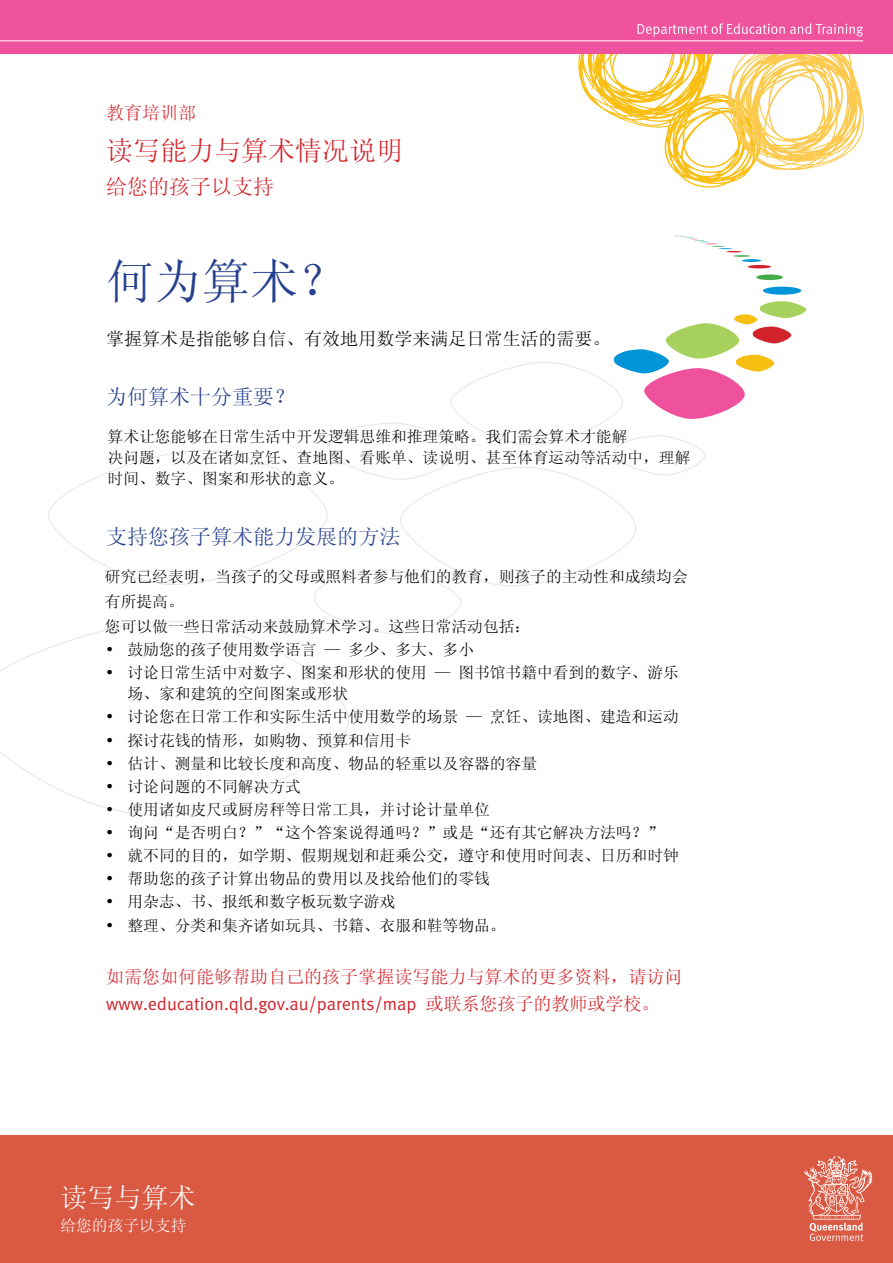
<style>
.page{position:relative;width:893px;height:1263px;background:#fff}
.page>*{position:absolute;margin:0;border:0;box-sizing:border-box;transform-origin:0 0}
.t1{font:48px "Sim Sun";color:#25408e}
.t2{font:27px "Sim Sun";color:#d2232a}
.t3{font:27px "Sim Sun";color:#fff}
.t4{font:21px "Sim Sun";color:#25408e}
.t5{font:21px "Sim Sun";color:#d2232a}
.t6{font:18px "Meta Normal LF";color:#d2232a}
.t7{font:18px "Sim Sun";color:#d2232a}
.t8{font:18px "Sim Sun";color:#000}
.t9{font:15.75px/21px "Sim Sun";color:#000}
.t10{font:15.75px "Sim Sun";color:#fff}
.s1{font-family:"Sim Sun"}
</style>
<div class="page">
<svg style="left:0;top:635px;width:349px;height:180px"></svg>
<svg style="left:763px;top:287px;width:38px;height:8px"></svg>
<svg style="left:675px;top:236px;width:96px;height:32px"></svg>
<svg style="left:756px;top:274px;width:27px;height:6px"></svg>
<svg style="left:48px;top:301px;width:759px;height:334px"></svg>
<div style="left:0;top:1135px;width:893px;height:128px;background:#d95943"></div>
<svg style="left:578px;top:54px;width:286px;height:134px"></svg>
<div style="left:0;top:0;width:893px;height:53px;background:#ef539e"></div>
<hr style="left:0;top:40px;width:863px;height:1px;background:#fff">
<svg style="left:638px;top:23px;width:225px;height:14px"></svg>
<svg style="left:804px;top:1156px;width:68px;height:85px"></svg>
<p class="t7" style="left:106px;top:104px;width:91px">教育培训部</p>
<h2 class="t2" style="left:106px;top:137px;width:298px">读写能力与算术情况说明</h2>
<h3 class="t5" style="left:106px;top:176px;width:169px">给您的孩子以支持</h3>
<h1 class="t1" style="left:106px;top:257px;width:241px">何为算术？</h1>
<p class="t8" style="left:106px;top:330px;width:505px">掌握算术是指能够自信、有效地用数学来满足日常生活的需要。</p>
<h3 class="t4" style="left:106px;top:386px;width:190px">为何算术十分重要？</h3>
<p class="t9" style="left:108px;top:426px;width:584px">算术让您能够在日常生活中开发逻辑思维和推理策略。我们需会算术才能解<br>决问题，以及在诸如烹饪、查地图、看账单、读说明、甚至体育运动等活动中，理解时间、数字、图案和形状的意义。</p>
<h3 class="t4" style="left:106px;top:526px;width:295px">支持您孩子算术能力发展的方法</h3>
<p class="t9" style="left:105px;top:563px;width:584px;line-height:25.2px">研究已经表明，当孩子的父母或照料者参与他们的教育，则孩子的主动性和成绩均会有所提高。<br>您可以做一些日常活动来鼓励算术学习。这些日常活动包括：</p>
<p class="t9" style="left:106px;top:639px;width:369px">• 鼓励您的孩子使用数学语言 — 多少、多大、多小</p>
<p class="t9" style="left:128px;top:662px;width:553px;text-indent:-21px">• 讨论日常生活中对数字、图案和形状的使用 — 图书馆书籍中看到的数字、游乐场、家和建筑的空间图案或形状</p>
<p class="t9" style="left:106px;top:706px;width:574px">• 讨论您在日常工作和实际生活中使用数学的场景 — 烹饪、读地图、建造和运动</p>
<p class="t9" style="left:106px;top:729px;width:306px">• 探讨花钱的情形，如购物、预算和信用卡</p>
<p class="t9" style="left:106px;top:752px;width:432px">• 估计、测量和比较长度和高度、物品的轻重以及容器的容量</p>
<p class="t9" style="left:106px;top:776px;width:196px">• 讨论问题的不同解决方式</p>
<p class="t9" style="left:106px;top:799px;width:385px">• 使用诸如皮尺或厨房秤等日常工具，并讨论计量单位</p>
<p class="t9" style="left:106px;top:822px;width:558px">• 询问“是否明白？”“这个答案说得通吗？”或是“还有其它解决方法吗？”</p>
<p class="t9" style="left:106px;top:845px;width:574px">• 就不同的目的，如学期、假期规划和赶乘公交，遵守和使用时间表、日历和时钟</p>
<p class="t9" style="left:106px;top:868px;width:385px">• 帮助您的孩子计算出物品的费用以及找给他们的零钱</p>
<p class="t9" style="left:106px;top:891px;width:291px">• 用杂志、书、报纸和数字板玩数字游戏</p>
<p class="t9" style="left:106px;top:914px;width:401px">• 整理、分类和集齐诸如玩具、书籍、衣服和鞋等物品。</p>
<p class="t7" style="left:106px;top:968px;width:577px">如需您如何能够帮助自己的孩子掌握读写能力与算术的更多资料，请访问</p>
<p class="t6" style="left:106px;top:993px;width:555px">www.education.qld.gov.au/parents/map <span class="s1">或联系您孩子的教师或学校。</span></p>
<h2 class="t3" style="left:60px;top:1184px;width:136px">读写与算术</h2>
<p class="t10" style="left:60px;top:1217px;width:127px">给您的孩子以支持</p>
</div>
